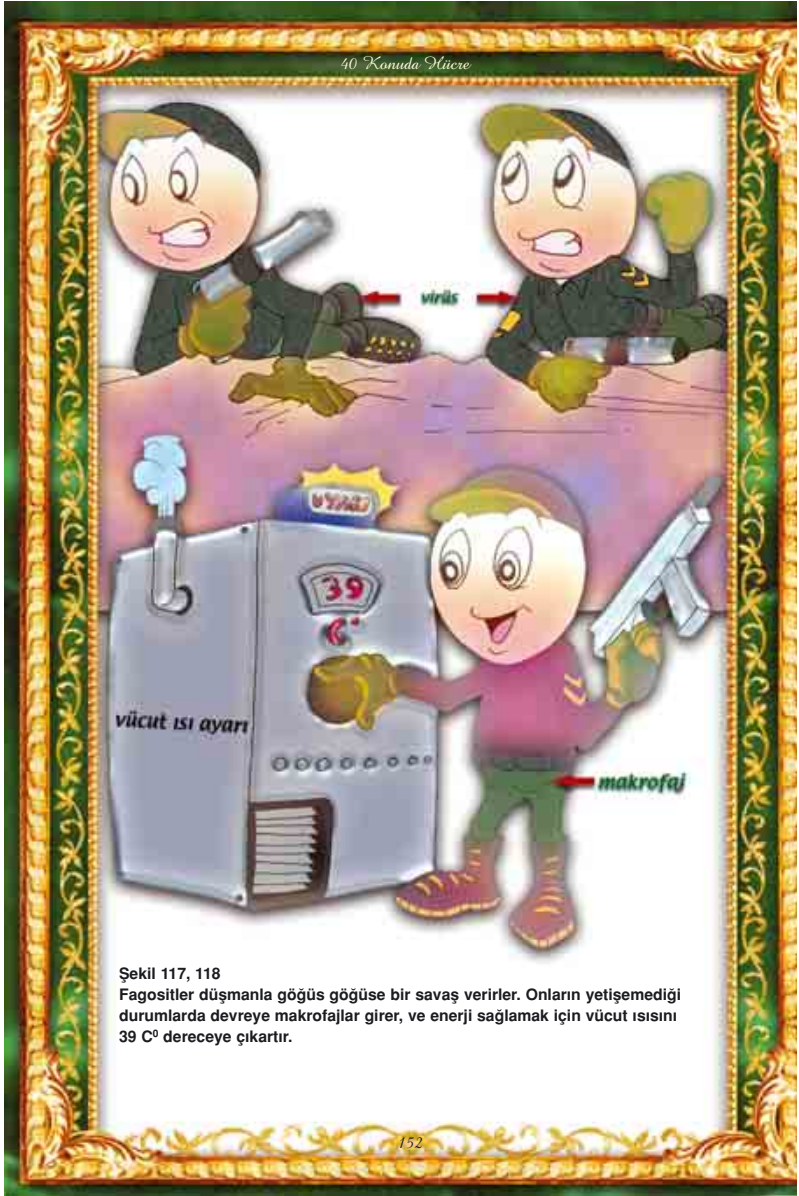
<style>
.page{position:relative;width:799px;height:1196px;background:#fff}
.page>*{position:absolute;margin:0;border:0;box-sizing:border-box;transform-origin:0 0}
.t1{font:18.38px "Amazone T";color:#fffbda}
.t2{font:18.38px "Amazone T";color:#1b1c20}
.t3{font:15.75px/21px "Helvetica Turk B";color:#1b1c20}
</style>
<div class="page">
<img style="left:4px;top:2px;width:792px;height:1193px">
<p class="t1" style="left:340px;top:58px;width:131px">40 Konuda Hücre</p>
<p class="t3" style="left:119px;top:963px;width:563px">fiekil 117, 118<br>Fagositler düflmanla gö¤üs gö¤üse bir savafl verirler. Onlar›n yetiflemedi¤i durumlarda devreye makrofajlar girer, ve enerji sa¤lamak için vücut ›s›s›n› 39 C<sup>0</sup> dereceye ç›kart›r.</p>
<p class="t2" style="left:398px;top:1136px;width:27px">152</p>
</div>
